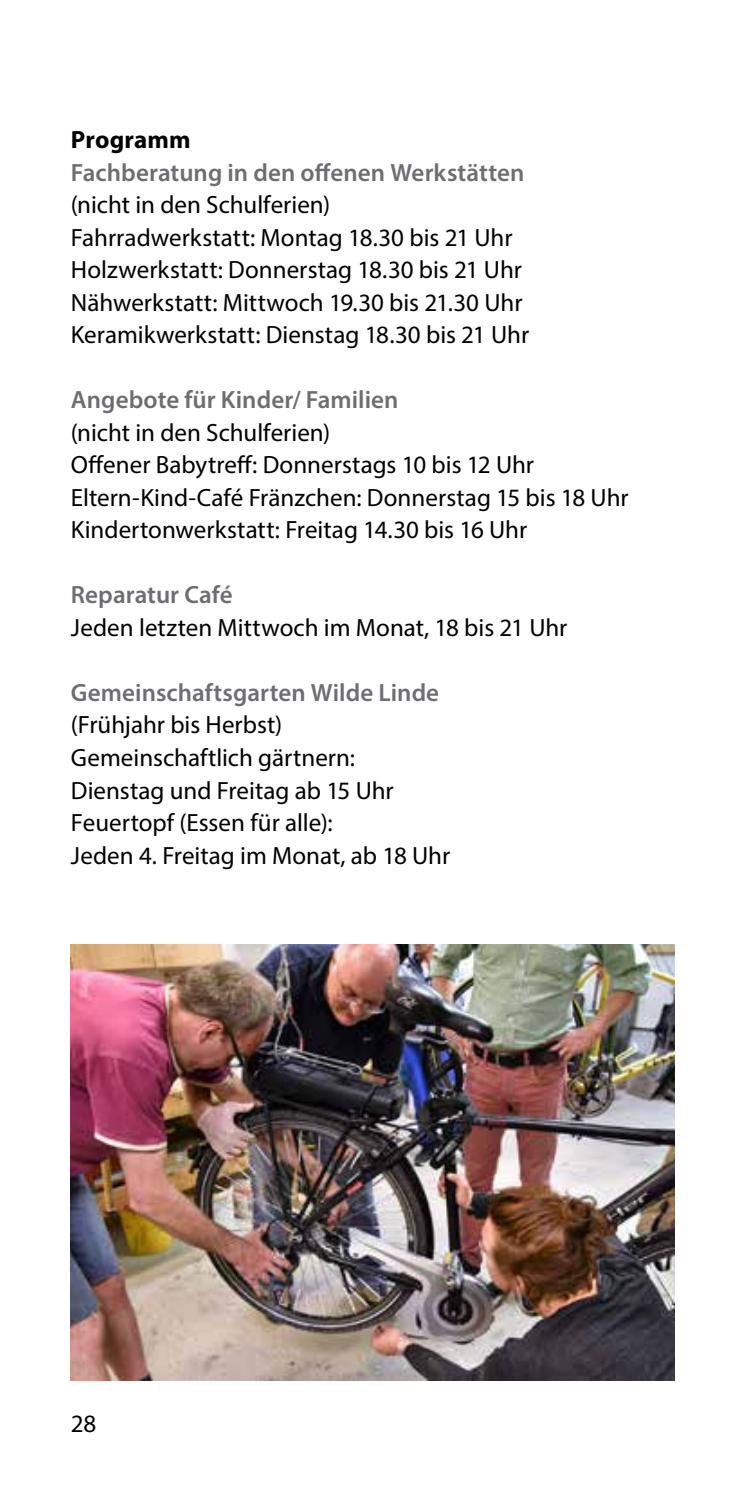
<style>
.page{position:relative;width:745px;height:1489px;background:#fff}
.page>*{position:absolute;margin:0;border:0;box-sizing:border-box;transform-origin:0 0}
.t1{font:25px/32.5px "Myriad Pro";color:#000}
.t2{font:600 25px "Myriad Pro";color:#6d6e71}
.t3{font:700 25px "Myriad Pro";letter-spacing:.005em;color:#000}
</style>
<div class="page">
<img style="left:71px;top:944px;width:602px;height:436px">
<p class="t3" style="left:71px;top:123px;width:121px">Programm</p>
<p class="t2" style="left:71px;top:156px;width:455px">Fachberatung in den offenen Werkstätten</p>
<p class="t1" style="left:71px;top:188px;width:459px">(nicht in den Schulferien)<br>Fahrradwerkstatt: Montag 18.30 bis 21 Uhr Holzwerkstatt: Donnerstag 18.30 bis 21 Uhr Nähwerkstatt: Mittwoch 19.30 bis 21.30 Uhr Keramikwerkstatt: Dienstag 18.30 bis 21 Uhr</p>
<p class="t2" style="left:71px;top:384px;width:329px">Angebote für Kinder/ Familien</p>
<p class="t1" style="left:71px;top:416px;width:559px">(nicht in den Schulferien)<br>Offener Babytreff: Donnerstags 10 bis 12 Uhr Eltern-Kind-Café Fränzchen: Donnerstag 15 bis 18 Uhr Kindertonwerkstatt: Freitag 14.30 bis 16 Uhr</p>
<p class="t2" style="left:71px;top:579px;width:163px">Reparatur Café</p>
<p class="t1" style="left:71px;top:611px;width:497px">Jeden letzten Mittwoch im Monat, 18 bis 21 Uhr</p>
<p class="t2" style="left:71px;top:676px;width:369px">Gemeinschaftsgarten Wilde Linde</p>
<p class="t1" style="left:71px;top:708px;width:380px">(Frühjahr bis Herbst)<br>Gemeinschaftlich gärtnern:<br>Dienstag und Freitag ab 15 Uhr<br>Feuertopf (Essen für alle):<br>Jeden 4. Freitag im Monat, ab 18 Uhr</p>
<p class="t1" style="left:71px;top:1406px;width:27px">28</p>
</div>
